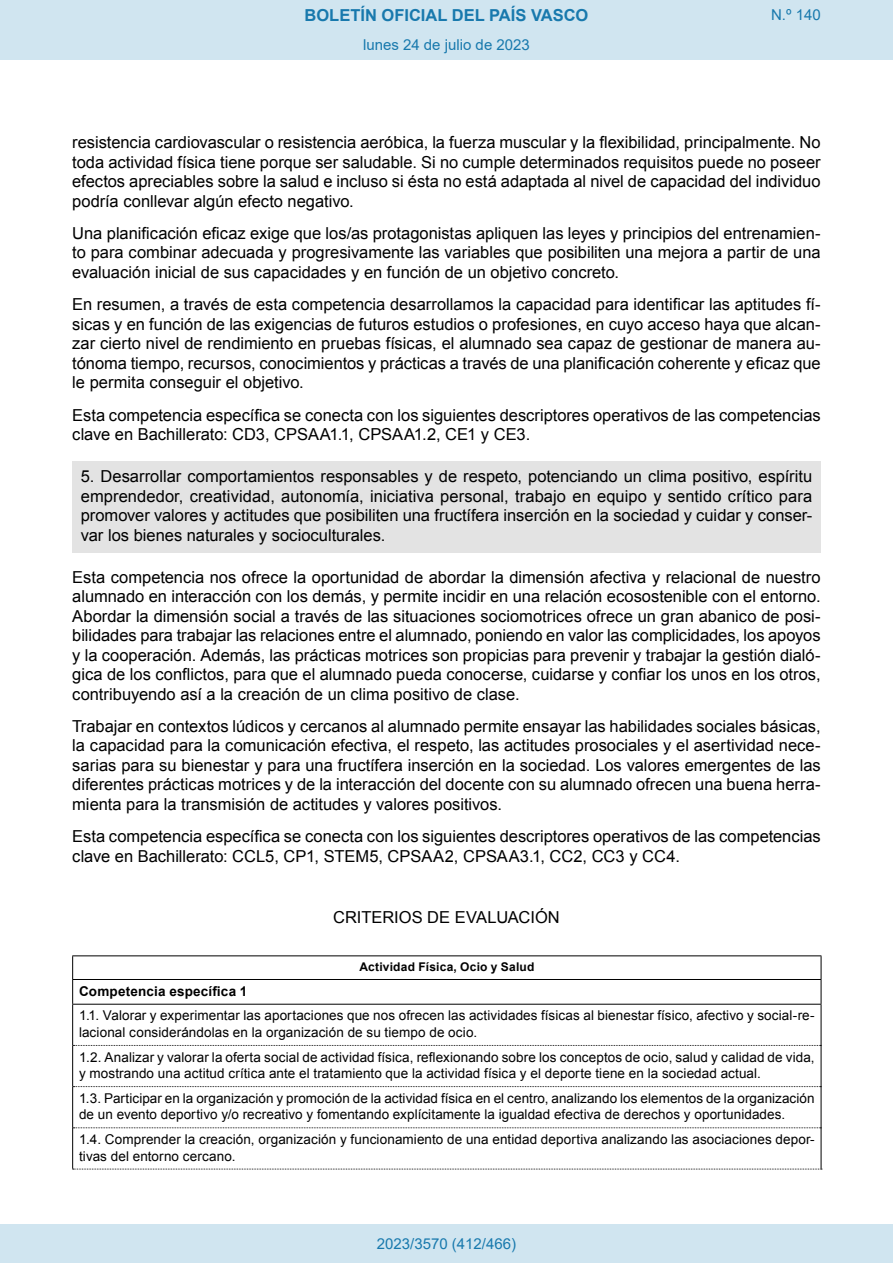
<style>
.page{position:relative;width:893px;height:1263px;background:#fff}
.page>*{position:absolute;margin:0;border:0;box-sizing:border-box;transform-origin:0 0}
.t1{font:16.5px/19.5px "Arial";color:#000;text-align:justify}
.t2{font:700 16.5px "Arial";color:#1879ad}
.Paginacion_Centro{font:15px "Arial";color:#1879ad}
.t3{font:13.5px/24.8px "Arial";letter-spacing:.005em;color:#000}
.t4{font:700 12px "Arial";letter-spacing:.015em;color:#000}
.s1{font-weight:700}
</style>
<div class="page">
<div style="left:72px;top:461px;width:749px;height:91px;background:#e3e3e3"></div>
<hr style="left:72px;top:979px;width:749px;height:1px;background:#000">
<svg style="left:73px;top:1045px;width:748px;height:1px"></svg>
<svg style="left:73px;top:1086px;width:748px;height:1px"></svg>
<svg style="left:73px;top:1127px;width:748px;height:1px"></svg>
<svg style="left:73px;top:1169px;width:749px;height:1px"></svg>
<hr style="left:72px;top:1004px;width:749px;height:1px;background:#000">
<hr style="left:72px;top:1004px;width:1px;height:41px;background:#000">
<hr style="left:821px;top:1004px;width:1px;height:41px;background:#000">
<hr style="left:72px;top:1045px;width:1px;height:41px;background:#000">
<hr style="left:821px;top:1045px;width:1px;height:41px;background:#000">
<hr style="left:72px;top:1086px;width:1px;height:42px;background:#000">
<hr style="left:821px;top:1086px;width:1px;height:42px;background:#000">
<hr style="left:72px;top:1128px;width:1px;height:41px;background:#000">
<hr style="left:821px;top:1128px;width:1px;height:41px;background:#000">
<hr style="left:72px;top:955px;width:749px;height:1px;background:#000">
<svg style="left:72px;top:956px;width:1px;height:48px"></svg>
<svg style="left:821px;top:956px;width:1px;height:48px"></svg>
<div style="left:0;top:0;width:893px;height:60px;background:#d0e5f0"></div>
<div style="left:0;top:1225px;width:893px;height:38px;background:#d0e5f0"></div>
<p class="t2" style="left:305px;top:3px;width:285px">BOLETÍN OFICIAL DEL PAÍS VASCO</p>
<p class="Paginacion_Centro" style="left:771px;top:5px;width:51px">N.º 140</p>
<p class="Paginacion_Centro" style="left:363px;top:35px;width:168px">lunes 24 de julio de 2023</p>
<p class="t1" style="left:72px;top:133px;width:750px">resistencia cardiovascular o resistencia aeróbica, la fuerza muscular y la flexibilidad, principalmente. No toda actividad física tiene porque ser saludable. Si no cumple determinados requisitos puede no poseer efectos apreciables sobre la salud e incluso si ésta no está adaptada al nivel de capacidad del individuo podría conllevar algún efecto negativo.</p>
<p class="t1" style="left:72px;top:224px;width:750px">Una planificación eficaz exige que los/as protagonistas apliquen las leyes y principios del entrenamien&shy;to para combinar adecuada y progresivamente las variables que posibiliten una mejora a partir de una evaluación inicial de sus capacidades y en función de un objetivo concreto.</p>
<p class="t1" style="left:72px;top:295px;width:750px">En resumen, a través de esta competencia desarrollamos la capacidad para identificar las aptitudes fí&shy;sicas y en función de las exigencias de futuros estudios o profesiones, en cuyo acceso haya que alcan&shy;zar cierto nivel de rendimiento en pruebas físicas, el alumnado sea capaz de gestionar de manera au&shy;tónoma tiempo, recursos, conocimientos y prácticas a través de una planificación coherente y eficaz que le permita conseguir el objetivo.</p>
<p class="t1" style="left:72px;top:405px;width:750px">Esta competencia específica se conecta con los siguientes descriptores operativos de las competencias clave en Bachillerato: CD3, CPSAA1.1, CPSAA1.2, CE1 y CE3.</p>
<p class="t1" style="left:81px;top:467px;width:733px">5. Desarrollar comportamientos responsables y de respeto, potenciando un clima positivo, espíritu emprendedor, creatividad, autonomía, iniciativa personal, trabajo en equipo y sentido crítico para promover valores y actitudes que posibiliten una fructífera inserción en la sociedad y cuidar y conser&shy;var los bienes naturales y socioculturales.</p>
<p class="t1" style="left:72px;top:567px;width:750px">Esta competencia nos ofrece la oportunidad de abordar la dimensión afectiva y relacional de nuestro alumnado en interacción con los demás, y permite incidir en una relación ecosostenible con el entorno.<br>Abordar la dimensión social a través de las situaciones sociomotrices ofrece un gran abanico de posi&shy;bilidades para trabajar las relaciones entre el alumnado, poniendo en valor las complicidades, los apoyos y la cooperación. Además, las prácticas motrices son propicias para prevenir y trabajar la gestión dialó&shy;gica de los conflictos, para que el alumnado pueda conocerse, cuidarse y confiar los unos en los otros, contribuyendo así a la creación de un clima positivo de clase.</p>
<p class="t1" style="left:72px;top:716px;width:750px">Trabajar en contextos lúdicos y cercanos al alumnado permite ensayar las habilidades sociales básicas, la capacidad para la comunicación efectiva, el respeto, las actitudes prosociales y el asertividad nece&shy;sarias para su bienestar y para una fructífera inserción en la sociedad. Los valores emergentes de las diferentes prácticas motrices y de la interacción del docente con su alumnado ofrecen una buena herra&shy;mienta para la transmisión de actitudes y valores positivos.</p>
<p class="t1" style="left:72px;top:827px;width:750px">Esta competencia específica se conecta con los siguientes descriptores operativos de las competencias clave en Bachillerato: CCL5, CP1, STEM5, CPSAA2, CPSAA3.1, CC2, CC3 y CC4.</p>
<p class="t1" style="left:333px;top:908px;width:228px">CRITERIOS DE EVALUACIÓN</p>
<p class="t4" style="left:359px;top:959px;width:177px">Actividad Física, Ocio y Salud</p>
<p class="t3" style="left:79px;top:979px;width:737px"><span class="s1">Competencia específica 1<br></span>1.1. Valorar y experimentar las aportaciones que nos ofrecen las actividades físicas al bienestar físico, afectivo y social-re-</p>
<p class="t3" style="left:79px;top:1020px;width:737px">lacional considerándolas en la organización de su tiempo de ocio.<br>1.2. Analizar y valorar la oferta social de actividad física, reflexionando sobre los conceptos de ocio, salud y calidad de vida,</p>
<p class="t3" style="left:79px;top:1061px;width:737px">y mostrando una actitud crítica ante el tratamiento que la actividad física y el deporte tiene en la sociedad actual.<br>1.3. Participar en la organización y promoción de la actividad física en el centro, analizando los elementos de la organización</p>
<p class="t3" style="left:79px;top:1102px;width:737px">de un evento deportivo y/o recreativo y fomentando explícitamente la igualdad efectiva de derechos y oportunidades.<br>1.4. Comprender la creación, organización y funcionamiento de una entidad deportiva analizando las asociaciones depor-</p>
<p class="t3" style="left:79px;top:1143px;width:158px">tivas del entorno cercano.</p>
<p class="Paginacion_Centro" style="left:377px;top:1234px;width:141px">2023/3570 (412/466)</p>
</div>
